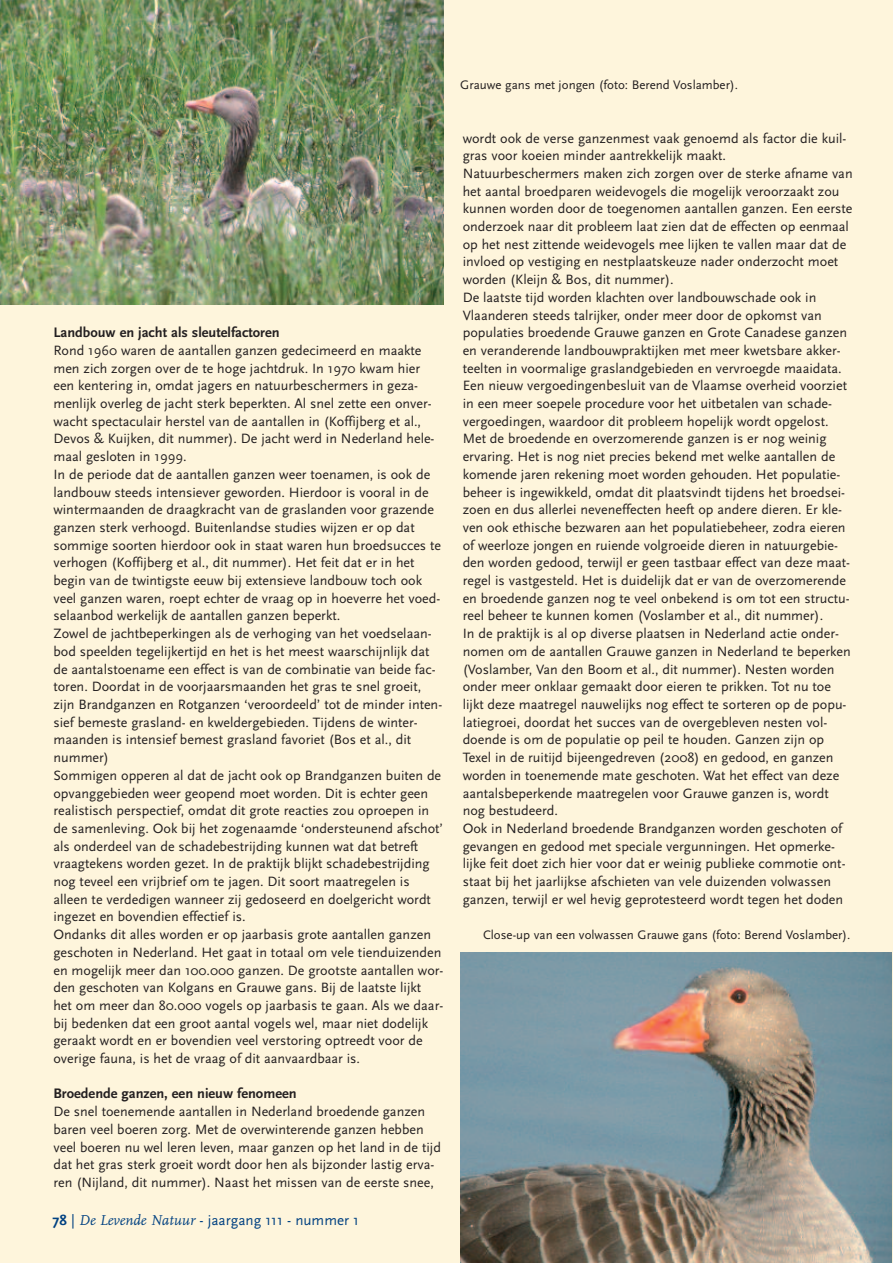
<style>
.page{position:relative;width:893px;height:1263px;background:#fef5dc}
.page>*{position:absolute;margin:0;border:0;box-sizing:border-box;transform-origin:0 0}
.t1{font:15px "Scala Sans";color:#014181}
.t2{font:700 14.4px "Scala Sans";color:#231f20}
.t3{font:14.1px/17.7px "Scala Sans";color:#231f20}
.t4{font:12.9px "Scala Sans";color:#231f20}
.s1{font-weight:700}
.s2{font-family:"FF Scala";font-style:italic}
</style>
<div class="page">
<img style="left:460px;top:952px;width:432px;height:311px">
<img style="left:0;top:0;width:444px;height:304px">
<p class="t2" style="left:53px;top:324px;width:228px">Landbouw en jacht als sleutelfactoren</p>
<p class="t3" style="left:53px;top:341px;width:392px">Rond 1960 waren de aantallen ganzen gedecimeerd en maakte men zich zorgen over de te hoge jachtdruk. In 1970 kwam hier een kentering in, omdat jagers en natuurbeschermers in geza&shy;menlijk overleg de jacht sterk beperkten. Al snel zette een onver&shy;wacht spectaculair herstel van de aantallen in (Koffijberg et al., Devos &amp; Kuijken, dit nummer). De jacht werd in Nederland hele&shy;maal gesloten in 1999.<br>In de periode dat de aantallen ganzen weer toenamen, is ook de landbouw steeds intensiever geworden. Hierdoor is vooral in de wintermaanden de draagkracht van de graslanden voor grazende ganzen sterk verhoogd. Buitenlandse studies wijzen er op dat sommige soorten hierdoor ook in staat waren hun broedsucces te verhogen (Koffijberg et al., dit nummer). Het feit dat er in het begin van de twintigste eeuw bij extensieve landbouw toch ook veel ganzen waren, roept echter de vraag op in hoeverre het voed&shy;selaanbod werkelijk de aantallen ganzen beperkt.<br>Zowel de jachtbeperkingen als de verhoging van het voedselaan&shy;bod speelden tegelijkertijd en het is het meest waarschijnlijk dat de aantalstoename een effect is van de combinatie van beide fac&shy;toren. Doordat in de voorjaarsmaanden het gras te snel groeit, zijn Brandganzen en Rotganzen ‘veroordeeld’ tot de minder inten&shy;sief bemeste grasland- en kweldergebieden. Tijdens de winter&shy;maanden is intensief bemest grasland favoriet (Bos et al., dit nummer)<br>Sommigen opperen al dat de jacht ook op Brandganzen buiten de opvanggebieden weer geopend moet worden. Dit is echter geen realistisch perspectief, omdat dit grote reacties zou oproepen in de samenleving. Ook bij het zogenaamde ‘ondersteunend afschot’ als onderdeel van de schadebestrijding kunnen wat dat betreft vraagtekens worden gezet. In de praktijk blijkt schadebestrijding nog teveel een vrijbrief om te jagen. Dit soort maatregelen is alleen te verdedigen wanneer zij gedoseerd en doelgericht wordt ingezet en bovendien effectief is.<br>Ondanks dit alles worden er op jaarbasis grote aantallen ganzen geschoten in Nederland. Het gaat in totaal om vele tienduizenden en mogelijk meer dan 100.000 ganzen. De grootste aantallen wor&shy;den geschoten van Kolgans en Grauwe gans. Bij de laatste lijkt<br>het om meer dan 80.000 vogels op jaarbasis te gaan. Als we daar&shy;bij bedenken dat een groot aantal vogels wel, maar niet dodelijk geraakt wordt en er bovendien veel verstoring optreedt voor de overige fauna, is het de vraag of dit aanvaardbaar is.</p>
<p class="t2" style="left:53px;top:1085px;width:245px">Broedende ganzen, een nieuw fenomeen</p>
<p class="t3" style="left:53px;top:1102px;width:389px">De snel toenemende aantallen in Nederland broedende ganzen baren veel boeren zorg. Met de overwinterende ganzen hebben veel boeren nu wel leren leven, maar ganzen op het land in de tijd dat het gras sterk groeit wordt door hen als bijzonder lastig erva&shy;ren (Nijland, dit nummer). Naast het missen van de eerste snee,</p>
<p class="t1" style="left:53px;top:1211px;width:308px"><span class="s1">78</span> | <span class="s2">De Levende Natuur</span> - jaargang 111 - nummer 1</p>
<p class="t4" style="left:460px;top:77px;width:279px">Grauwe gans met jongen (foto: Berend Voslamber).</p>
<p class="t3" style="left:463px;top:129px;width:391px">wordt ook de verse ganzenmest vaak genoemd als factor die kuil&shy;gras voor koeien minder aantrekkelijk maakt.<br>Natuurbeschermers maken zich zorgen over de sterke afname van het aantal broedparen weidevogels die mogelijk veroorzaakt zou kunnen worden door de toegenomen aantallen ganzen. Een eerste onderzoek naar dit probleem laat zien dat de effecten op eenmaal op het nest zittende weidevogels mee lijken te vallen maar dat de invloed op vestiging en nestplaatskeuze nader onderzocht moet worden (Kleijn &amp; Bos, dit nummer).<br>De laatste tijd worden klachten over landbouwschade ook in Vlaanderen steeds talrijker, onder meer door de opkomst van populaties broedende Grauwe ganzen en Grote Canadese ganzen en veranderende landbouwpraktijken met meer kwetsbare akker&shy;teelten in voormalige graslandgebieden en vervroegde maaidata.<br>Een nieuw vergoedingenbesluit van de Vlaamse overheid voorziet in een meer soepele procedure voor het uitbetalen van schade&shy;vergoedingen, waardoor dit probleem hopelijk wordt opgelost.<br>Met de broedende en overzomerende ganzen is er nog weinig ervaring. Het is nog niet precies bekend met welke aantallen de komende jaren rekening moet worden gehouden. Het populatie&shy;beheer is ingewikkeld, omdat dit plaatsvindt tijdens het broedsei&shy;zoen en dus allerlei neveneffecten heeft op andere dieren. Er kle&shy;ven ook ethische bezwaren aan het populatiebeheer, zodra eieren of weerloze jongen en ruiende volgroeide dieren in natuurgebie&shy;den worden gedood, terwijl er geen tastbaar effect van deze maat&shy;regel is vastgesteld. Het is duidelijk dat er van de overzomerende en broedende ganzen nog te veel onbekend is om tot een structu&shy;reel beheer te kunnen komen (Voslamber et al., dit nummer).<br>In de praktijk is al op diverse plaatsen in Nederland actie onder&shy;nomen om de aantallen Grauwe ganzen in Nederland te beperken (Voslamber, Van den Boom et al., dit nummer). Nesten worden onder meer onklaar gemaakt door eieren te prikken. Tot nu toe lijkt deze maatregel nauwelijks nog effect te sorteren op de popu&shy;latiegroei, doordat het succes van de overgebleven nesten vol&shy;doende is om de populatie op peil te houden. Ganzen zijn op Texel in de ruitijd bijeengedreven (2008) en gedood, en ganzen worden in toenemende mate geschoten. Wat het effect van deze aantalsbeperkende maatregelen voor Grauwe ganzen is, wordt nog bestudeerd.<br>Ook in Nederland broedende Brandganzen worden geschoten of gevangen en gedood met speciale vergunningen. Het opmerke&shy;lijke feit doet zich hier voor dat er weinig publieke commotie ont&shy;staat bij het jaarlijkse afschieten van vele duizenden volwassen ganzen, terwijl er wel hevig geprotesteerd wordt tegen het doden</p>
<p class="t4" style="left:483px;top:927px;width:369px">Close-up van een volwassen Grauwe gans (foto: Berend Voslamber).</p>
</div>
